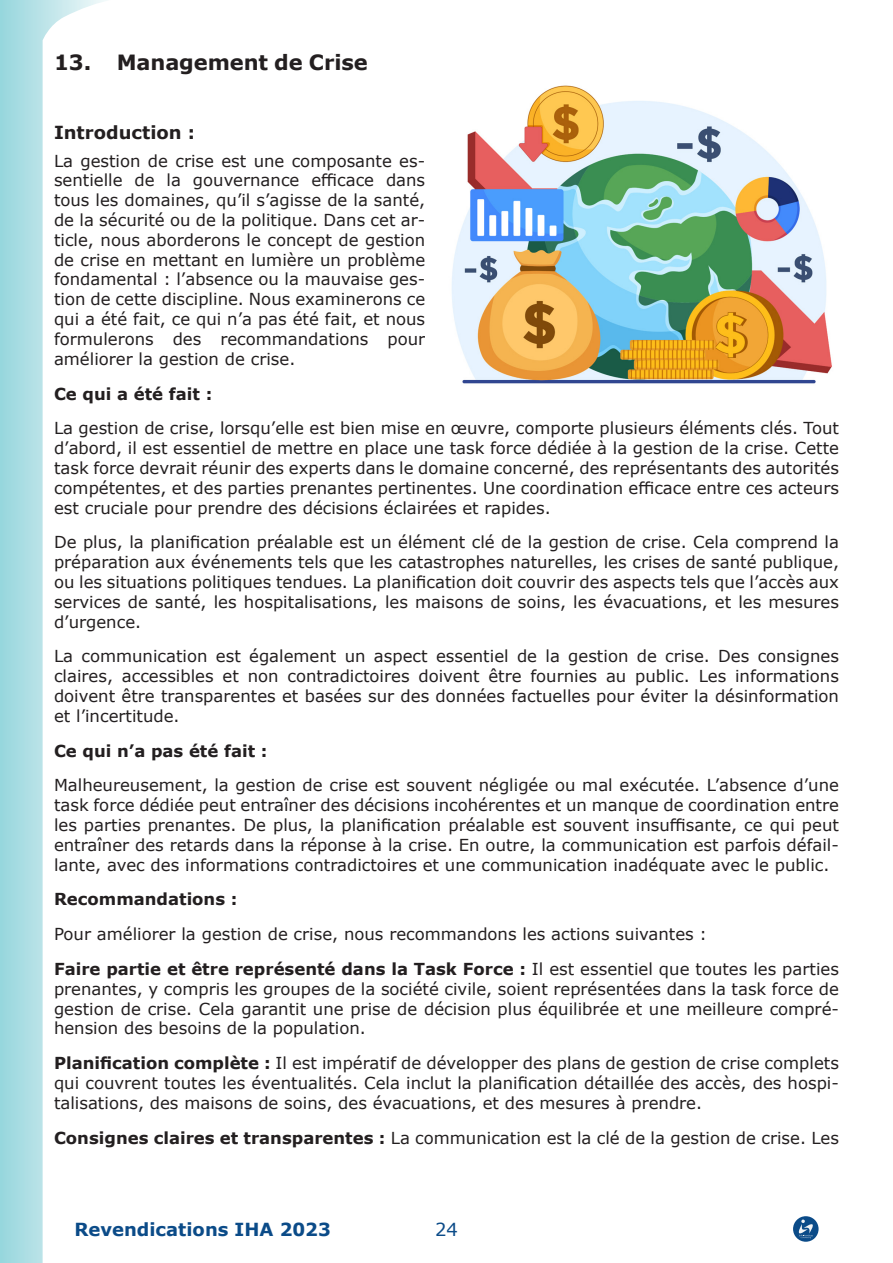
<style>
.page{position:relative;width:893px;height:1263px;background:#fff}
.page>*{position:absolute;margin:0;border:0;box-sizing:border-box;transform-origin:0 0}
.t1{font:700 21px "Verdana";letter-spacing:-.005em;color:#231f20}
.t2{font:700 18px "Verdana";color:#0b4b88}
.Body_Text{font:700 18px "Verdana";color:#231f20}
.t3{font:18px "Verdana";color:#0b4b88}
.t4{font:16.5px/19.8px "Verdana";color:#231f20;text-align:justify}
.t5{font:700 16.5px "Verdana";color:#231f20}
.s1{font-weight:700}
</style>
<div class="page">
<svg style="left:0;top:0;width:107px;height:1263px"></svg>
<svg style="left:793px;top:1216px;width:26px;height:26px"></svg>
<svg style="left:798px;top:1219px;width:16px;height:19px"></svg>
<img style="left:452px;top:85px;width:380px;height:299px">
<p class="t1" style="left:54px;top:48px;width:315px">13. Management de Crise</p>
<p class="Body_Text" style="left:54px;top:120px;width:143px">Introduction :</p>
<p class="t4" style="left:54px;top:151px;width:373px">La gestion de crise est une composante es&shy;sentielle de la gouvernance efficace dans tous les domaines, qu’il s’agisse de la santé, de la sécurité ou de la politique. Dans cet ar&shy;ticle, nous aborderons le concept de gestion de crise en mettant en lumière un problème fondamental : l’absence ou la mauvaise ges&shy;tion de cette discipline. Nous examinerons ce qui a été fait, ce qui n’a pas été fait, et nous formulerons des recommandations pour améliorer la gestion de crise.</p>
<p class="t5" style="left:54px;top:382px;width:160px">Ce qui a été fait :</p>
<p class="t4" style="left:54px;top:418px;width:786px">La gestion de crise, lorsqu’elle est bien mise en œuvre, comporte plusieurs éléments clés. Tout d’abord, il est essentiel de mettre en place une task force dédiée à la gestion de la crise. Cette task force devrait réunir des experts dans le domaine concerné, des représentants des autorités compétentes, et des parties prenantes pertinentes. Une coordination efficace entre ces acteurs est cruciale pour prendre des décisions éclairées et rapides.</p>
<p class="t4" style="left:54px;top:532px;width:786px">De plus, la planification préalable est un élément clé de la gestion de crise. Cela comprend la préparation aux événements tels que les catastrophes naturelles, les crises de santé publique, ou les situations politiques tendues. La planification doit couvrir des aspects tels que l’accès aux services de santé, les hospitalisations, les maisons de soins, les évacuations, et les mesures d’urgence.</p>
<p class="t4" style="left:54px;top:646px;width:786px">La communication est également un aspect essentiel de la gestion de crise. Des consignes claires, accessibles et non contradictoires doivent être fournies au public. Les informations doivent être transparentes et basées sur des données factuelles pour éviter la désinformation et l’incertitude.</p>
<p class="t5" style="left:54px;top:739px;width:215px">Ce qui n’a pas été fait :</p>
<p class="t4" style="left:54px;top:775px;width:786px">Malheureusement, la gestion de crise est souvent négligée ou mal exécutée. L’absence d’une task force dédiée peut entraîner des décisions incohérentes et un manque de coordination entre les parties prenantes. De plus, la planification préalable est souvent insuffisante, ce qui peut entraîner des retards dans la réponse à la crise. En outre, la communication est parfois défail&shy;lante, avec des informations contradictoires et une communication inadéquate avec le public.</p>
<p class="t5" style="left:54px;top:888px;width:185px">Recommandations :</p>
<p class="t4" style="left:54px;top:924px;width:655px">Pour améliorer la gestion de crise, nous recommandons les actions suivantes :</p>
<p class="t4" style="left:54px;top:959px;width:786px"><span class="s1">Faire partie et être représenté dans la Task Force :</span> Il est essentiel que toutes les parties prenantes, y compris les groupes de la société civile, soient représentées dans la task force de gestion de crise. Cela garantit une prise de décision plus équilibrée et une meilleure compré&shy;hension des besoins de la population.</p>
<p class="t4" style="left:54px;top:1053px;width:786px"><span class="s1">Planification complète :</span> Il est impératif de développer des plans de gestion de crise complets qui couvrent toutes les éventualités. Cela inclut la planification détaillée des accès, des hospi&shy;talisations, des maisons de soins, des évacuations, et des mesures à prendre.</p>
<p class="t4" style="left:54px;top:1127px;width:786px"><span class="s1">Consignes claires et transparentes :</span> La communication est la clé de la gestion de crise. Les</p>
<p class="t2" style="left:74px;top:1216px;width:258px">Revendications IHA 2023</p>
<p class="t3" style="left:435px;top:1217px;width:24px">24</p>
</div>
